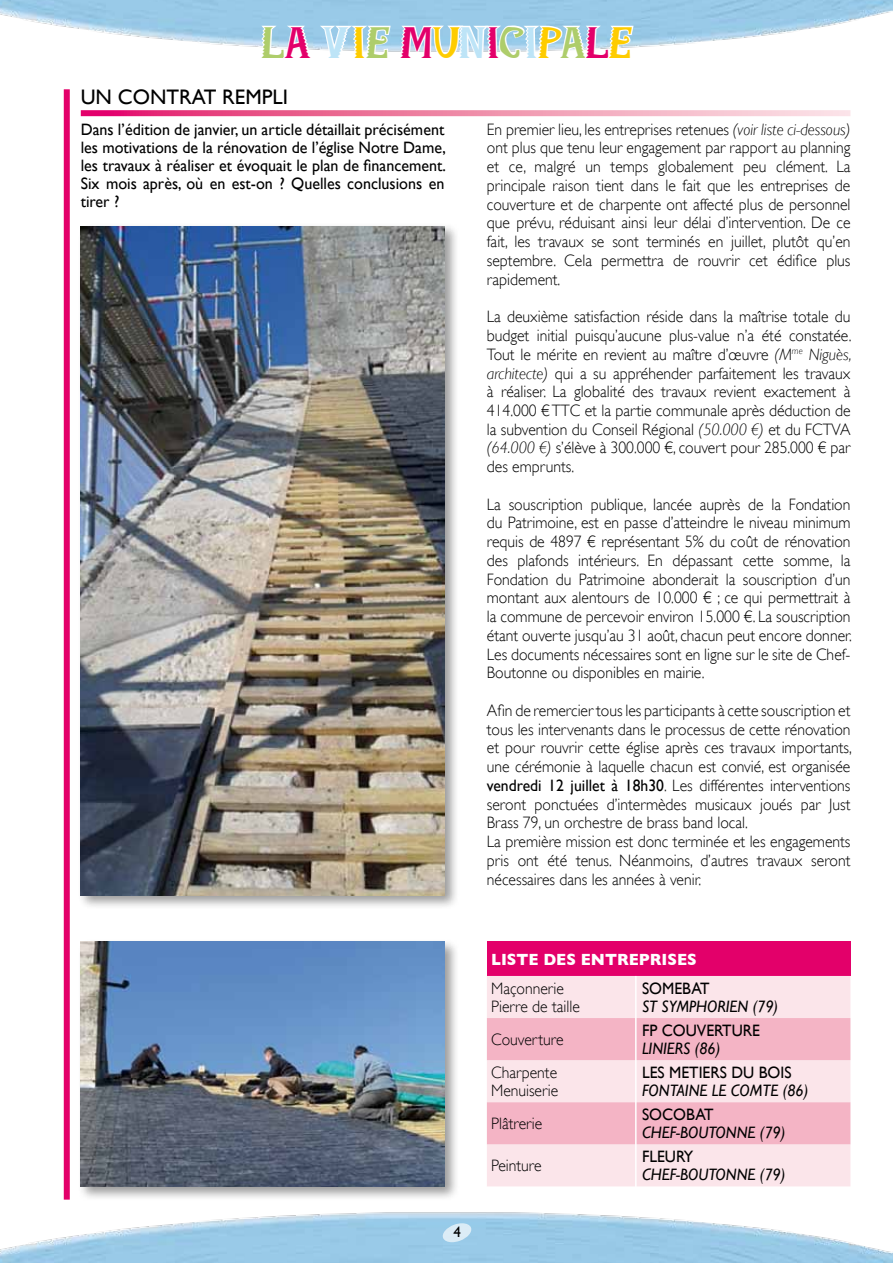
<style>
.page{position:relative;width:893px;height:1263px;background:#fff}
.page>*{position:absolute;margin:0;border:0;box-sizing:border-box;transform-origin:0 0}
.t1{font:800 48px "Maraca";color:#aecd6b}
.t2{font:21px "Gill Sans";color:#000}
.t3{font:300 16.5px/18.8px "Gill Sans";color:#000;text-align:justify;scale:.95 1}
.t4{font:16.5px/18px "Gill Sans";color:#000;text-align:justify}
.t5{font:italic 16.5px "Gill Sans";color:#000;scale:.95 1}
.t6{font:16.5px "Gill Sans";color:#000;scale:.95 1}
.t7{font:700 16.5px "Gill Sans";color:#fff;scale:.95 1}
.t8{font:15px "Gill Sans";color:#000}
.s1{color:#e3006a}
.s2{color:#bde4f7}
.s3{color:#fecc00}
.s4{font-style:italic}
.s5{font-weight:400}
</style>
<div class="page">
<img style="left:0;top:1212px;width:893px;height:51px">
<img style="left:0;top:0;width:893px;height:48px">
<img style="left:441px;top:1223px;width:32px;height:19px">
<svg style="left:256px;top:18px;width:379px;height:34px"></svg>
<div style="left:78px;top:939px;width:382px;height:262px;background:#000;opacity:.4"></div>
<img style="left:81px;top:942px;width:363px;height:244px">
<svg style="left:81px;top:110px;width:769px;height:6px"></svg>
<div style="left:78px;top:223px;width:382px;height:687px;background:#000;opacity:.4"></div>
<img style="left:81px;top:226px;width:363px;height:669px">
<div style="left:64px;top:89px;width:6px;height:1110px;background:#e3006a"></div>
<div style="left:487px;top:942px;width:363px;height:34px;background:#e3006a"></div>
<div style="left:487px;top:976px;width:363px;height:210px;background:#fbe5ea"></div>
<svg style="left:487px;top:1018px;width:363px;height:126px;fill:#f4b4c5"></svg>
<hr style="left:635px;top:976px;width:2px;height:214px;background:#fff">
<h1 class="t1" style="left:262px;top:18px;width:371px">L<span class="s1">A</span> <span class="s2">V</span><span class="s3">I</span>E <span class="s1">M</span><span class="s3">U</span><span class="s2">N</span><span class="s1">I</span>C<span class="s2">I</span><span class="s3">P</span>A<span class="s1">L</span><span class="s3">E</span></h1>
<p class="t2" style="left:81px;top:84px;width:209px">Un contrat rempli</p>
<p class="t4" style="left:81px;top:120px;width:367px">Dans l’édition de janvier, un article détaillait précisément les motivations de la rénovation de l’église Notre Dame, les travaux à réaliser et évoquait le plan de financement.<br>Six mois après, où en est-on ? Quelles conclusions en tirer ?</p>
<p class="t3" style="left:487px;top:120px;width:384px">En premier lieu, les entreprises retenues <span class="s4">(voir liste ci-dessous) </span>ont plus que tenu leur engagement par rapport au planning et ce, malgré un temps globalement peu clément. La principale raison tient dans le fait que les entreprises de couverture et de charpente ont affecté plus de personnel que prévu, réduisant ainsi leur délai d’intervention. De ce fait, les travaux se sont terminés en juillet, plutôt qu’en septembre. Cela permettra de rouvrir cet édifice plus rapidement.</p>
<p class="t3" style="left:487px;top:307px;width:386px">La deuxième satisfaction réside dans la maîtrise totale du budget initial puisqu’aucune plus-value n’a été constatée.<br>Tout le mérite en revient au maître d’œuvre <span class="s4">(M</span><sup>me</sup> <span class="s4">Niguès, architecte)</span> qui a su appréhender parfaitement les travaux à réaliser. La globalité des travaux revient exactement à 414.000 € TTC et la partie communale après déduction de la subvention du Conseil Régional <span class="s4">(50.000 €)</span> et du FCTVA <span class="s4">(64.000 €)</span> s’élève à 300.000 €, couvert pour 285.000 € par des emprunts.</p>
<p class="t3" style="left:487px;top:495px;width:386px">La souscription publique, lancée auprès de la Fondation du Patrimoine, est en passe d’atteindre le niveau minimum requis de 4897 € représentant 5% du coût de rénovation des plafonds intérieurs. En dépassant cette somme, la Fondation du Patrimoine abonderait la souscription d’un montant aux alentours de 10.000 € ; ce qui permettrait à la commune de percevoir environ 15.000 €. La souscription étant ouverte jusqu’au 31 août, chacun peut encore donner.<br>Les documents nécessaires sont en ligne sur le site de Chef-Boutonne ou disponibles en mairie.</p>
<p class="t3" style="left:487px;top:701px;width:386px;text-align:left">Afin de remercier tous les participants à cette souscription et tous les intervenants dans le processus de cette rénovation et pour rouvrir cette église après ces travaux importants, une cérémonie à laquelle chacun est convié, est organisée <span class="s5">vendredi 12 juillet à 18h30</span>. Les différentes interventions seront ponctuées d’intermèdes musicaux joués par Just Brass 79, un orchestre de brass band local.<br>La première mission est donc terminée et les engagements pris ont été tenus. Néanmoins, d’autres travaux seront nécessaires dans les années à venir.</p>
<p class="t7" style="left:491px;top:949px;width:218px">LISTE DES ENTREPRISES</p>
<p class="t3" style="left:491px;top:979px;width:95px;line-height:18px">Maçonnerie<br>Pierre de taille</p>
<p class="t6" style="left:642px;top:978px;width:63px">SOMEBAT</p>
<p class="t5" style="left:642px;top:997px;width:145px">ST SYMPHORIEN (79)</p>
<p class="t3" style="left:491px;top:1030px;width:78px">Couverture</p>
<p class="t6" style="left:642px;top:1020px;width:32px">FP COUVERTURE</p>
<p class="t5" style="left:642px;top:1039px;width:84px">LINIERS (86)</p>
<p class="t3" style="left:491px;top:1063px;width:72px;line-height:18px">Charpente<br>Menuiserie</p>
<p class="t6" style="left:642px;top:1062px;width:51px">LES METIERS</p>
<p class="t6" style="left:731px;top:1062px;width:47px">DU BOIS</p>
<p class="t5" style="left:642px;top:1081px;width:176px">FONTAINE LE COMTE (86)</p>
<p class="t8" style="left:453px;top:1223px;width:9px">4</p>
<p class="t3" style="left:491px;top:1114px;width:55px">Plâtrerie</p>
<p class="t3" style="left:491px;top:1156px;width:55px">Peinture</p>
<p class="t6" style="left:642px;top:1105px;width:13px">SOCO</p>
<p class="t6" style="left:686px;top:1105px;width:21px">BAT</p>
<p class="t5" style="left:642px;top:1123px;width:152px">CHEF-BOUTONNE (79)</p>
<p class="t6" style="left:642px;top:1147px;width:56px">FLEURY</p>
<p class="t5" style="left:642px;top:1165px;width:152px">CHEF-BOUTONNE (79)</p>
</div>
